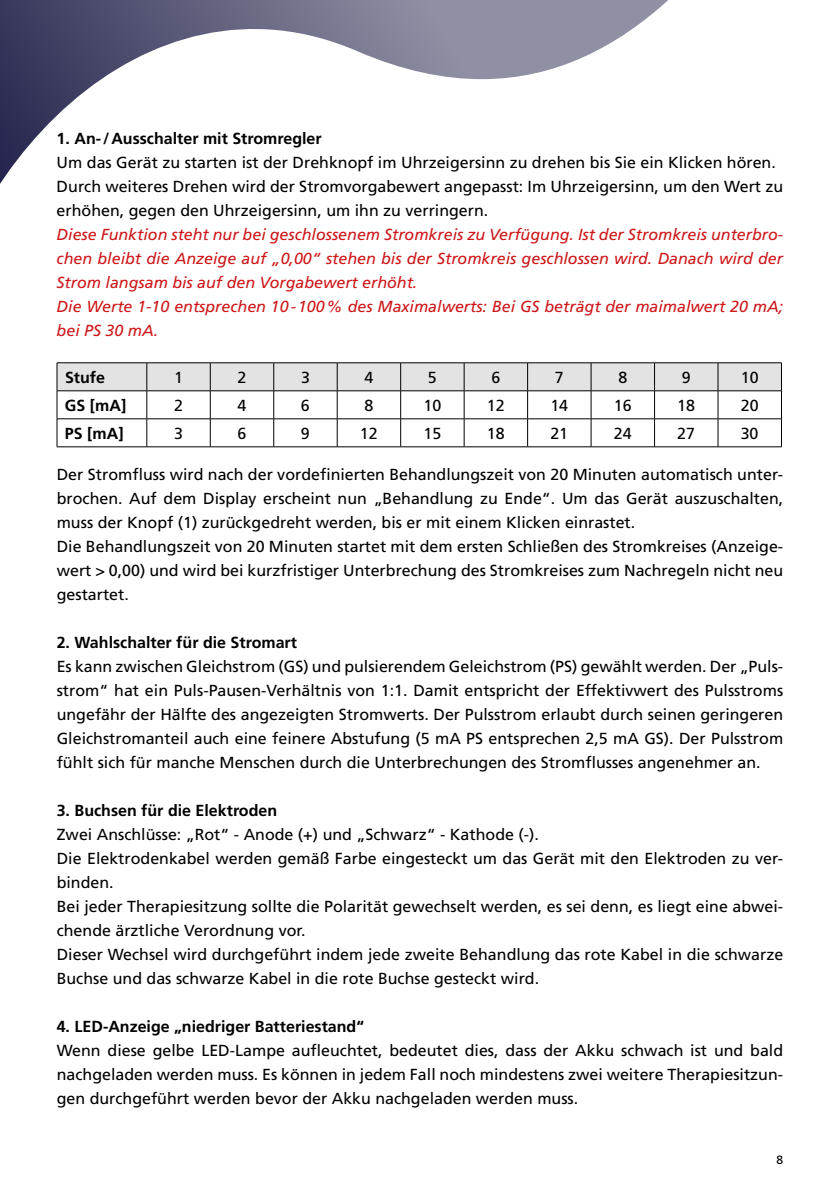
<style>
.page{position:relative;width:840px;height:1191px;background:#fff}
.page>*{position:absolute;margin:0;border:0;box-sizing:border-box;transform-origin:0 0}
.t1{font:16px/24px "Frutiger LT Std";color:#000}
.t2{font:italic 16px/24px "Frutiger LT Std";color:#cd1719}
.t3{font:700 16px "Frutiger LT Std";color:#000}
.t4{font:12px "Frutiger LT Std";color:#000}
</style>
<div class="page">
<svg style="left:0;top:0;width:668px;height:405px"></svg>
<hr style="left:57px;top:362px;width:90px;height:1px;background:#000">
<hr style="left:147px;top:362px;width:63px;height:1px;background:#000">
<hr style="left:210px;top:362px;width:63px;height:1px;background:#000">
<hr style="left:273px;top:362px;width:64px;height:1px;background:#000">
<hr style="left:337px;top:362px;width:63px;height:1px;background:#000">
<hr style="left:400px;top:362px;width:64px;height:1px;background:#000">
<hr style="left:464px;top:362px;width:63px;height:1px;background:#000">
<hr style="left:527px;top:362px;width:63px;height:1px;background:#000">
<hr style="left:590px;top:362px;width:64px;height:1px;background:#000">
<hr style="left:654px;top:362px;width:63px;height:1px;background:#000">
<hr style="left:717px;top:362px;width:64px;height:1px;background:#000">
<svg style="left:57px;top:363px;width:724px;height:83px"></svg>
<hr style="left:57px;top:446px;width:90px;height:1px;background:#000">
<hr style="left:147px;top:446px;width:63px;height:1px;background:#000">
<hr style="left:210px;top:446px;width:63px;height:1px;background:#000">
<hr style="left:273px;top:446px;width:64px;height:1px;background:#000">
<hr style="left:337px;top:446px;width:63px;height:1px;background:#000">
<hr style="left:400px;top:446px;width:64px;height:1px;background:#000">
<hr style="left:464px;top:446px;width:63px;height:1px;background:#000">
<hr style="left:527px;top:446px;width:63px;height:1px;background:#000">
<hr style="left:590px;top:446px;width:64px;height:1px;background:#000">
<hr style="left:654px;top:446px;width:63px;height:1px;background:#000">
<hr style="left:717px;top:446px;width:64px;height:1px;background:#000">
<p class="t3" style="left:57px;top:129px;width:266px">1. An-/Ausschalter mit Stromregler</p>
<p class="t1" style="left:57px;top:151px;width:727px">Um das Gerät zu starten ist der Drehknopf im Uhrzeigersinn zu drehen bis Sie ein Klicken hören.<br>Durch weiteres Drehen wird der Stromvorgabewert angepasst: Im Uhrzeigersinn, um den Wert zu erhöhen, gegen den Uhrzeigersinn, um ihn zu verringern.</p>
<p class="t2" style="left:57px;top:223px;width:727px">Diese Funktion steht nur bei geschlossenem Stromkreis zu Verfügung. Ist der Stromkreis unterbro&shy;chen bleibt die Anzeige auf „0,00“ stehen bis der Stromkreis geschlossen wird. Danach wird der Strom langsam bis auf den Vorgabewert erhöht.<br>Die Werte 1-10 entsprechen 10-100% des Maximalwerts: Bei GS beträgt der maimalwert 20 mA; bei PS 30 mA.</p>
<p class="t3" style="left:65px;top:368px;width:42px">Stufe</p>
<p class="t1" style="left:174px;top:365px;width:10px">1</p>
<p class="t1" style="left:237px;top:365px;width:10px">2</p>
<p class="t1" style="left:301px;top:365px;width:10px">3</p>
<p class="t1" style="left:364px;top:365px;width:10px">4</p>
<p class="t1" style="left:427px;top:365px;width:10px">5</p>
<p class="t1" style="left:491px;top:365px;width:10px">6</p>
<p class="t1" style="left:554px;top:365px;width:10px">7</p>
<p class="t1" style="left:618px;top:365px;width:10px">8</p>
<p class="t1" style="left:681px;top:365px;width:10px">9</p>
<p class="t1" style="left:740px;top:365px;width:19px">10</p>
<p class="t3" style="left:65px;top:396px;width:63px">GS [mA]</p>
<p class="t1" style="left:174px;top:393px;width:10px">2</p>
<p class="t1" style="left:237px;top:393px;width:10px">4</p>
<p class="t1" style="left:301px;top:393px;width:10px">6</p>
<p class="t1" style="left:364px;top:393px;width:10px">8</p>
<p class="t1" style="left:423px;top:393px;width:19px">10</p>
<p class="t1" style="left:486px;top:393px;width:19px">12</p>
<p class="t1" style="left:550px;top:393px;width:19px">14</p>
<p class="t1" style="left:613px;top:393px;width:19px">16</p>
<p class="t1" style="left:677px;top:393px;width:19px">18</p>
<p class="t1" style="left:740px;top:393px;width:19px">20</p>
<p class="t3" style="left:65px;top:424px;width:60px">PS [mA]</p>
<p class="t1" style="left:174px;top:421px;width:10px">3</p>
<p class="t1" style="left:237px;top:421px;width:10px">6</p>
<p class="t1" style="left:301px;top:421px;width:10px">9</p>
<p class="t1" style="left:360px;top:421px;width:19px">12</p>
<p class="t1" style="left:423px;top:421px;width:19px">15</p>
<p class="t1" style="left:486px;top:421px;width:19px">18</p>
<p class="t1" style="left:550px;top:421px;width:19px">21</p>
<p class="t1" style="left:613px;top:421px;width:19px">24</p>
<p class="t1" style="left:677px;top:421px;width:19px">27</p>
<p class="t1" style="left:740px;top:421px;width:19px">30</p>
<p class="t1" style="left:57px;top:463px;width:727px">Der Stromfluss wird nach der vordefinierten Behandlungszeit von 20 Minuten automatisch unter&shy;brochen. Auf dem Display erscheint nun „Behandlung zu Ende“. Um das Gerät auszuschalten, muss der Knopf (1) zurückgedreht werden, bis er mit einem Klicken einrastet.<br>Die Behandlungszeit von 20 Minuten startet mit dem ersten Schließen des Stromkreises (Anzeige&shy;wert &gt; 0,00) und wird bei kurzfristiger Unterbrechung des Stromkreises zum Nachregeln nicht neu gestartet.</p>
<p class="t3" style="left:57px;top:633px;width:242px">2. Wahlschalter für die Stromart</p>
<p class="t1" style="left:57px;top:655px;width:727px;text-align:justify">Es kann zwischen Gleichstrom (GS) und pulsierendem Geleichstrom (PS) gewählt werden. Der „Puls&shy;strom“ hat ein Puls-Pausen-Verhältnis von 1:1. Damit entspricht der Effektivwert des Pulsstroms ungefähr der Hälfte des angezeigten Stromwerts. Der Pulsstrom erlaubt durch seinen geringeren Gleichstromanteil auch eine feinere Abstufung (5 mA PS entsprechen 2,5 mA GS). Der Pulsstrom fühlt sich für manche Menschen durch die Unterbrechungen des Stromflusses angenehmer an.</p>
<p class="t3" style="left:57px;top:801px;width:222px">3. Buchsen für die Elektroden</p>
<p class="t1" style="left:57px;top:823px;width:727px">Zwei Anschlüsse: „Rot“ - Anode (+) und „Schwarz“ - Kathode (-).<br>Die Elektrodenkabel werden gemäß Farbe eingesteckt um das Gerät mit den Elektroden zu ver&shy;binden.<br>Bei jeder Therapiesitzung sollte die Polarität gewechselt werden, es sei denn, es liegt eine abwei&shy;chende ärztliche Verordnung vor.<br>Dieser Wechsel wird durchgeführt indem jede zweite Behandlung das rote Kabel in die schwarze Buchse und das schwarze Kabel in die rote Buchse gesteckt wird.</p>
<p class="t3" style="left:57px;top:1017px;width:309px">4. LED-Anzeige „niedriger Batteriestand“</p>
<p class="t1" style="left:57px;top:1039px;width:727px;text-align:justify">Wenn diese gelbe LED-Lampe aufleuchtet, bedeutet dies, dass der Akku schwach ist und bald nachgeladen werden muss. Es können in jedem Fall noch mindestens zwei weitere Therapiesitzun&shy;gen durchgeführt werden bevor der Akku nachgeladen werden muss.</p>
<p class="t4" style="left:776px;top:1152px;width:8px">8</p>
</div>
